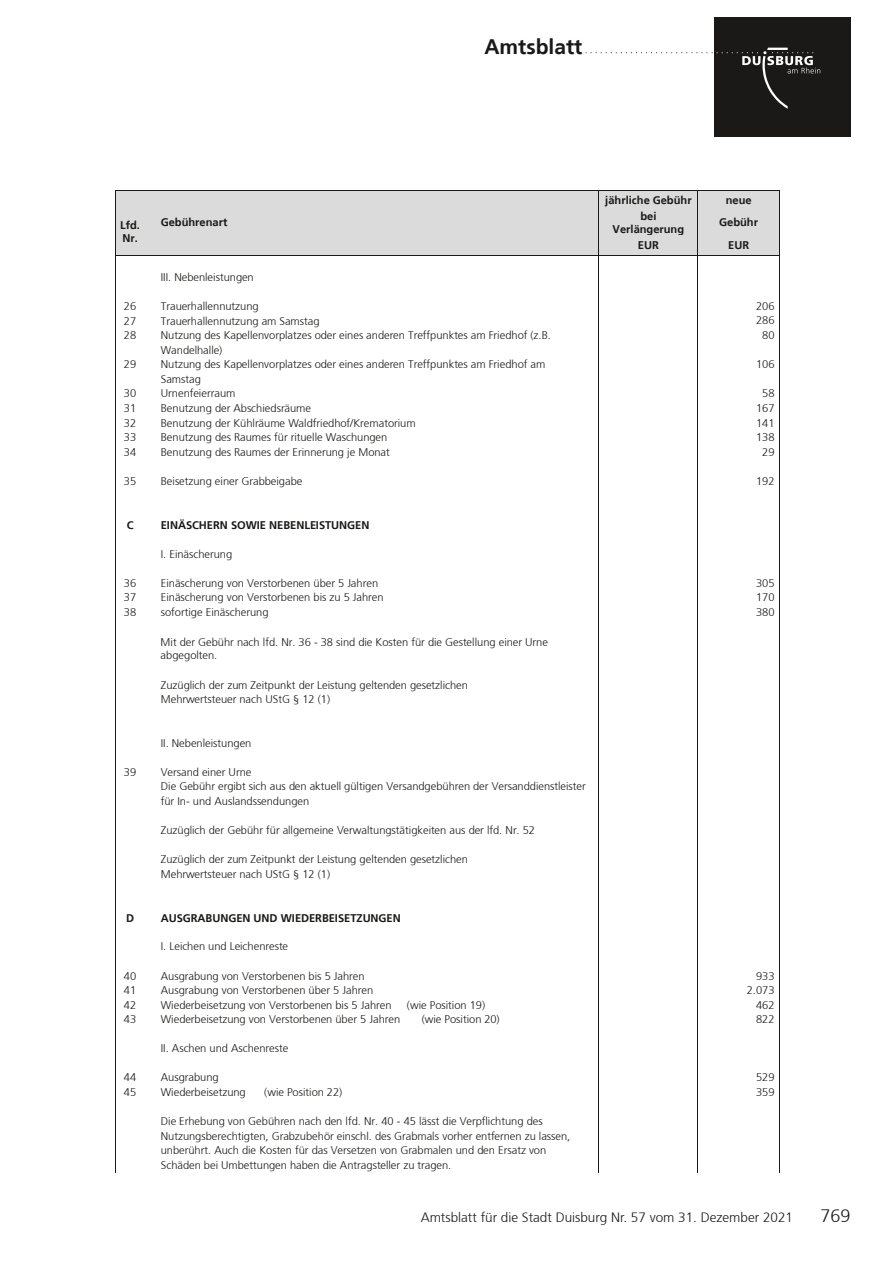
<style>
.page{position:relative;width:893px;height:1263px;background:#fff}
.page>*{position:absolute;margin:0;border:0;box-sizing:border-box;transform-origin:0 0}
.t1{font:72px "Duisburg Logo";color:#1b1917}
.t2{font:700 21px "Frutiger 65";color:#1b1917}
.t3{font:300 18px "Frutiger 45";color:#1b1917}
.t4{font:300 13.5px "Frutiger 45";color:#1b1917}
.t5{font:300 11.1px/14.5px "Frutiger 45";letter-spacing:-.005em;color:#1b1917}
.t6{font:700 11.1px/13.2px "Frutiger 65";letter-spacing:-.005em;color:#1b1917}
.s1{color:#fff}
</style>
<div class="page">
<div style="left:714px;top:17px;width:136px;height:119px;background:#1b1917"></div>
<div style="left:145px;top:191px;width:454px;height:18px;background:#dbdbdb"></div>
<div style="left:599px;top:191px;width:99px;height:18px;background:#dbdbdb"></div>
<div style="left:698px;top:191px;width:81px;height:18px;background:#dbdbdb"></div>
<hr style="left:145px;top:190px;width:453px;height:1px;background:#1b1917">
<hr style="left:599px;top:190px;width:98px;height:1px;background:#1b1917">
<hr style="left:698px;top:190px;width:81px;height:1px;background:#1b1917">
<div style="left:145px;top:209px;width:454px;height:27px;background:#dbdbdb"></div>
<div style="left:599px;top:209px;width:99px;height:27px;background:#dbdbdb"></div>
<div style="left:698px;top:209px;width:81px;height:27px;background:#dbdbdb"></div>
<div style="left:145px;top:236px;width:454px;height:19px;background:#dbdbdb"></div>
<div style="left:599px;top:236px;width:99px;height:19px;background:#dbdbdb"></div>
<div style="left:698px;top:236px;width:81px;height:19px;background:#dbdbdb"></div>
<hr style="left:145px;top:255px;width:453px;height:1px;background:#1b1917">
<hr style="left:599px;top:255px;width:98px;height:1px;background:#1b1917">
<hr style="left:698px;top:255px;width:81px;height:1px;background:#1b1917">
<svg style="left:115px;top:190px;width:30px;height:982px"></svg>
<svg style="left:598px;top:190px;width:1px;height:982px"></svg>
<svg style="left:697px;top:190px;width:1px;height:982px"></svg>
<svg style="left:779px;top:190px;width:1px;height:982px"></svg>
<h2 class="t2" style="left:484px;top:34px;width:100px">Amtsblatt</h2>
<h1 class="t1" style="left:585px;top:-14px;width:236px">..............<span class="s1">...L</span></h1>
<p class="t6" style="left:605px;top:193px;width:88px">jährliche Gebühr</p>
<p class="t6" style="left:726px;top:193px;width:27px">neue</p>
<p class="t6" style="left:120px;top:219px;width:21px">Lfd.<br>Nr.</p>
<p class="t6" style="left:161px;top:216px;width:68px">Gebührenart</p>
<p class="t6" style="left:613px;top:209px;width:73px;text-align:center">bei<br>Verlängerung</p>
<p class="t6" style="left:719px;top:216px;width:40px">Gebühr</p>
<p class="t6" style="left:638px;top:239px;width:22px">EUR</p>
<p class="t6" style="left:728px;top:239px;width:22px">EUR</p>
<p class="t5" style="left:161px;top:270px;width:95px">III. Nebenleistungen</p>
<p class="t5" style="left:124px;top:299px;width:14px">26</p>
<p class="t5" style="left:161px;top:299px;width:100px">Trauerhallennutzung</p>
<p class="t5" style="left:756px;top:299px;width:20px">206</p>
<p class="t5" style="left:124px;top:314px;width:14px">27</p>
<p class="t5" style="left:161px;top:314px;width:161px">Trauerhallennutzung am Samstag</p>
<p class="t5" style="left:756px;top:313px;width:20px">286</p>
<p class="t5" style="left:124px;top:328px;width:14px">28</p>
<p class="t5" style="left:161px;top:328px;width:392px">Nutzung des Kapellenvorplatzes oder eines anderen Treffpunktes am Friedhof (z.B.</p>
<p class="t5" style="left:762px;top:328px;width:14px">80</p>
<p class="t5" style="left:161px;top:343px;width:63px">Wandelhalle)</p>
<p class="t5" style="left:124px;top:357px;width:14px">29</p>
<p class="t5" style="left:161px;top:357px;width:386px">Nutzung des Kapellenvorplatzes oder eines anderen Treffpunktes am Friedhof am</p>
<p class="t5" style="left:756px;top:357px;width:20px">106</p>
<p class="t5" style="left:161px;top:372px;width:42px">Samstag</p>
<p class="t5" style="left:124px;top:386px;width:14px">30</p>
<p class="t5" style="left:161px;top:386px;width:76px">Urnenfeierraum</p>
<p class="t5" style="left:762px;top:386px;width:14px">58</p>
<p class="t5" style="left:124px;top:401px;width:14px">31</p>
<p class="t5" style="left:161px;top:401px;width:152px">Benutzung der Abschiedsräume</p>
<p class="t5" style="left:756px;top:401px;width:20px">167</p>
<p class="t5" style="left:124px;top:416px;width:14px">32</p>
<p class="t5" style="left:161px;top:416px;width:256px">Benutzung der Kühlräume Waldfriedhof/Krematorium</p>
<p class="t5" style="left:756px;top:416px;width:20px">141</p>
<p class="t5" style="left:124px;top:430px;width:14px">33</p>
<p class="t5" style="left:161px;top:430px;width:228px">Benutzung des Raumes für rituelle Waschungen</p>
<p class="t5" style="left:756px;top:430px;width:20px">138</p>
<p class="t5" style="left:124px;top:445px;width:14px">34</p>
<p class="t5" style="left:161px;top:445px;width:231px">Benutzung des Raumes der Erinnerung je Monat</p>
<p class="t5" style="left:762px;top:445px;width:14px">29</p>
<p class="t5" style="left:124px;top:474px;width:14px">35</p>
<p class="t5" style="left:161px;top:474px;width:143px">Beisetzung einer Grabbeigabe</p>
<p class="t5" style="left:756px;top:474px;width:20px">192</p>
<p class="t6" style="left:127px;top:518px;width:8px">C</p>
<p class="t6" style="left:161px;top:518px;width:210px">EINÄSCHERN SOWIE NEBENLEISTUNGEN</p>
<p class="t5" style="left:161px;top:547px;width:73px">I. Einäscherung</p>
<p class="t5" style="left:124px;top:576px;width:14px">36</p>
<p class="t5" style="left:161px;top:576px;width:219px">Einäscherung von Verstorbenen über 5 Jahren</p>
<p class="t5" style="left:756px;top:576px;width:20px">305</p>
<p class="t5" style="left:124px;top:590px;width:14px">37</p>
<p class="t5" style="left:161px;top:590px;width:224px">Einäscherung von Verstorbenen bis zu 5 Jahren</p>
<p class="t5" style="left:756px;top:590px;width:20px">170</p>
<p class="t5" style="left:124px;top:605px;width:14px">38</p>
<p class="t5" style="left:161px;top:605px;width:109px">sofortige Einäscherung</p>
<p class="t5" style="left:756px;top:605px;width:20px">380</p>
<p class="t5" style="left:161px;top:636px;width:389px;line-height:12.9px">Mit der Gebühr nach lfd. Nr. 36 - 38 sind die Kosten für die Gestellung einer Urne abgegolten.</p>
<p class="t5" style="left:161px;top:677px;width:309px">Zuzüglich der zum Zeitpunkt der Leistung geltenden gesetzlichen<br>Mehrwertsteuer nach UStG § 12 (1)</p>
<p class="t5" style="left:161px;top:736px;width:92px">II. Nebenleistungen</p>
<p class="t5" style="left:124px;top:765px;width:14px">39</p>
<p class="t5" style="left:161px;top:765px;width:427px">Versand einer Urne<br>Die Gebühr ergibt sich aus den aktuell gültigen Versandgebühren der Versanddienstleister für In- und Auslandssendungen</p>
<p class="t5" style="left:161px;top:823px;width:376px">Zuzüglich der Gebühr für allgemeine Verwaltungstätigkeiten aus der lfd. Nr. 52</p>
<p class="t5" style="left:161px;top:852px;width:309px">Zuzüglich der zum Zeitpunkt der Leistung geltenden gesetzlichen<br>Mehrwertsteuer nach UStG § 12 (1)</p>
<p class="t6" style="left:126px;top:911px;width:10px">D</p>
<p class="t6" style="left:161px;top:911px;width:242px">AUSGRABUNGEN UND WIEDERBEISETZUNGEN</p>
<p class="t5" style="left:161px;top:939px;width:129px">I. Leichen und Leichenreste</p>
<p class="t5" style="left:124px;top:968px;width:14px">40</p>
<p class="t5" style="left:161px;top:968px;width:206px">Ausgrabung von Verstorbenen bis 5 Jahren</p>
<p class="t5" style="left:756px;top:968px;width:20px">933</p>
<p class="t5" style="left:124px;top:983px;width:14px">41</p>
<p class="t5" style="left:161px;top:983px;width:214px">Ausgrabung von Verstorbenen über 5 Jahren</p>
<p class="t5" style="left:747px;top:983px;width:29px">2.073</p>
<p class="t5" style="left:124px;top:998px;width:14px">42</p>
<p class="t5" style="left:161px;top:998px;width:232px">Wiederbeisetzung von Verstorbenen bis 5 Jahren</p>
<p class="t5" style="left:407px;top:998px;width:80px">(wie Position 19)</p>
<p class="t5" style="left:756px;top:998px;width:20px">462</p>
<p class="t5" style="left:124px;top:1012px;width:14px">43</p>
<p class="t5" style="left:161px;top:1012px;width:241px">Wiederbeisetzung von Verstorbenen über 5 Jahren</p>
<p class="t5" style="left:422px;top:1012px;width:80px">(wie Position 20)</p>
<p class="t5" style="left:756px;top:1012px;width:20px">822</p>
<p class="t5" style="left:161px;top:1041px;width:129px">II. Aschen und Aschenreste</p>
<p class="t5" style="left:124px;top:1070px;width:14px">44</p>
<p class="t5" style="left:161px;top:1070px;width:60px">Ausgrabung</p>
<p class="t5" style="left:756px;top:1070px;width:20px">529</p>
<p class="t5" style="left:124px;top:1085px;width:14px">45</p>
<p class="t5" style="left:161px;top:1085px;width:87px">Wiederbeisetzung</p>
<p class="t5" style="left:264px;top:1085px;width:80px">(wie Position 22)</p>
<p class="t5" style="left:756px;top:1085px;width:20px">359</p>
<p class="t5" style="left:161px;top:1114px;width:411px">Die Erhebung von Gebühren nach den lfd. Nr. 40 - 45 lässt die Verpflichtung des Nutzungsberechtigten, Grabzubehör einschl. des Grabmals vorher entfernen zu lassen, unberührt. Auch die Kosten für das Versetzen von Grabmalen und den Ersatz von Schäden bei Umbettungen haben die Antragsteller zu tragen.</p>
<p class="t4" style="left:421px;top:1210px;width:374px">Amtsblatt für die Stadt Duisburg Nr. 57 vom 31. Dezember 2021</p>
<h3 class="t3" style="left:820px;top:1206px;width:32px">769</h3>
</div>
